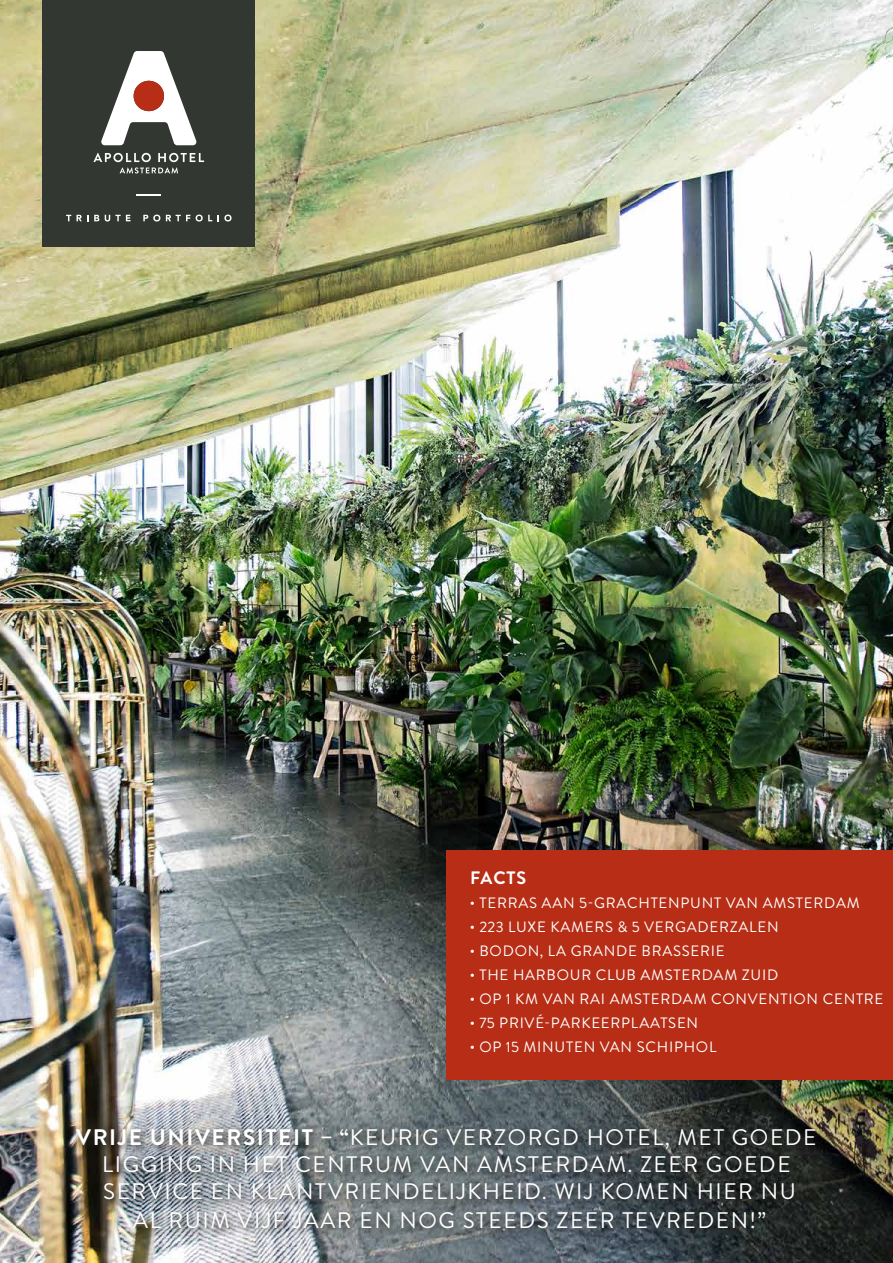
<style>
.page{position:relative;width:893px;height:1263px;background:#fff}
.page>*{position:absolute;margin:0;border:0;box-sizing:border-box;transform-origin:0 0}
.t1{font:22.5px/27.6px "Brandon Grotesque";letter-spacing:.07em;color:#fff;text-align:center}
.t2{font:700 18px "Brandon Grotesque";letter-spacing:.05em;color:#fff}
.t3{font:15px "Brandon Grotesque";letter-spacing:.05em;color:#fff}
.s1{font-weight:700}
</style>
<div class="page">
<img style="left:0;top:0;width:893px;height:1263px">
<div style="left:446px;top:850px;width:447px;height:230px;background:#b72d15"></div>
<svg style="left:71px;top:1124px;width:755px;height:115px;background:#606567"></svg>
<div style="left:43px;top:0;width:212px;height:247px;background:#323732"></div>
<svg style="left:137px;top:194px;width:24px;height:1px"></svg>
<svg style="left:66px;top:215px;width:5px;height:6px"></svg>
<svg style="left:77px;top:215px;width:11px;height:6px"></svg>
<svg style="left:94px;top:215px;width:5px;height:6px"></svg>
<svg style="left:105px;top:215px;width:26px;height:6px"></svg>
<svg style="left:143px;top:215px;width:17px;height:6px"></svg>
<svg style="left:166px;top:215px;width:24px;height:6px"></svg>
<svg style="left:196px;top:215px;width:16px;height:6px"></svg>
<svg style="left:218px;top:215px;width:14px;height:6px"></svg>
<svg style="left:101px;top:51px;width:96px;height:94px"></svg>
<svg style="left:93px;top:153px;width:111px;height:20px"></svg>
<p class="t2" style="left:470px;top:865px;width:58px">FACTS</p>
<p class="t3" style="left:470px;top:892px;width:391px">• TERRAS AAN 5-GRACHTENPUNT VAN AMSTERDAM</p>
<p class="t3" style="left:470px;top:916px;width:310px">• 223 LUXE KAMERS &amp; 5 VERGADERZALEN</p>
<p class="t3" style="left:470px;top:940px;width:256px">• BODON, LA GRANDE BRASSERIE</p>
<p class="t3" style="left:470px;top:964px;width:310px">• THE HARBOUR CLUB AMSTERDAM ZUID</p>
<p class="t3" style="left:470px;top:988px;width:415px">• OP 1 KM VAN RAI AMSTERDAM CONVENTION CENTRE</p>
<p class="t3" style="left:470px;top:1012px;width:230px">• 75 PRIVÉ-PARKEERPLAATSEN</p>
<p class="t3" style="left:470px;top:1036px;width:248px">• OP 15 MINUTEN VAN SCHIPHOL</p>
<h1 class="t1" style="left:76px;top:1123px;width:742px"><span class="s1">VRIJE UNIVERSITEIT – “</span>KEURIG VERZORGD HOTEL, MET GOEDE LIGGING IN HET CENTRUM VAN AMSTERDAM. ZEER GOEDE SERVICE EN KLANTVRIENDELIJKHEID. WIJ KOMEN HIER NU<br>AL RUIM VIJF JAAR EN NOG STEEDS ZEER TEVREDEN!”</h1>
</div>
